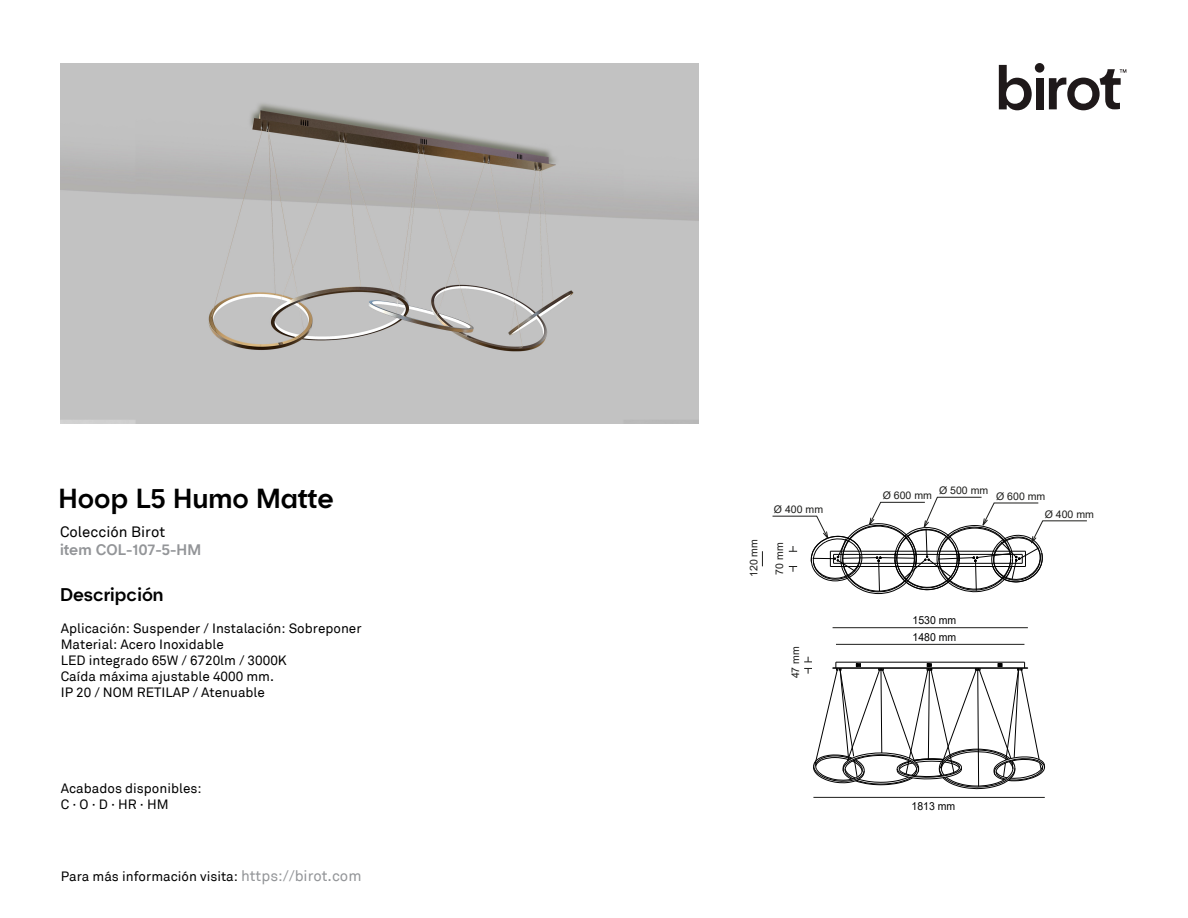
<style>
.page{position:relative;width:1188px;height:918px;background:#fff}
.page>*{position:absolute;margin:0;border:0;box-sizing:border-box;transform-origin:0 0}
.t1{font:500 27px "Hotel";color:#000}
.t2{font:500 18px "Hotel";color:#000}
.t3{font:500 15px "Hotel";color:#939598}
.t4{font:15px "Akkurat";color:#000}
.t5{font:13.5px/16.2px "Akkurat";color:#000}
.t6{font:10.95px "Arial";color:#000;scale:.95 1}
.t7{font:10.5px "Arial";color:#1d1d1b}
.s1{font-size:15px;color:#939598}
</style>
<div class="page">
<svg style="left:999px;top:65px;width:33px;height:45px"></svg>
<div style="left:1036px;top:78px;width:8px;height:31px;background:#1f191a"></div>
<div style="left:1035px;top:63px;width:9px;height:10px;background:#1f191a;border-radius:50%"></div>
<svg style="left:1049px;top:69px;width:77px;height:41px"></svg>
<hr style="left:813px;top:797px;width:232px;height:1px;background:#1d1d1b">
<svg style="left:762px;top:551px;width:1px;height:15px"></svg>
<svg style="left:804px;top:657px;width:241px;height:132px"></svg>
<hr style="left:833px;top:627px;width:195px;height:1px;background:#1d1d1b">
<hr style="left:836px;top:644px;width:188px;height:1px;background:#1d1d1b">
<svg style="left:772px;top:497px;width:315px;height:97px"></svg>
<img style="left:61px;top:63px;width:637px;height:360px">
<h1 class="t1" style="left:59px;top:482px;width:277px">Hoop L5 Humo Matte</h1>
<p class="t4" style="left:60px;top:523px;width:107px">Colección Birot</p>
<p class="t3" style="left:60px;top:540px;width:142px">item COL-107-5-HM</p>
<h2 class="t2" style="left:60px;top:583px;width:105px">Descripción</h2>
<p class="t5" style="left:61px;top:620px;width:302px">Aplicación: Suspender / Instalación: Sobreponer Material: Acero Inoxidable<br>LED integrado 65W / 6720lm / 3000K<br>Caída máxima ajustable 4000 mm.<br>IP 20 / NOM RETILAP / Atenuable</p>
<p class="t5" style="left:61px;top:780px;width:142px">Acabados disponibles:<br>C · O · D · HR · HM</p>
<p class="t5" style="left:61px;top:868px;width:302px">Para más información visita: <span class="s1">https://birot.com</span></p>
<p class="t7" style="left:774px;top:503px;width:51px">Ø 400 mm</p>
<p class="t7" style="left:747px;top:577px;width:39px;rotate:-90deg">120 mm</p>
<p class="t7" style="left:772px;top:575px;width:34px;rotate:-90deg">70 mm</p>
<p class="t7" style="left:788px;top:678px;width:34px;rotate:-90deg">47 mm</p>
<p class="t7" style="left:883px;top:488px;width:51px">Ø 600 mm</p>
<p class="t7" style="left:939px;top:483px;width:51px">Ø 500 mm</p>
<p class="t7" style="left:996px;top:489px;width:51px">Ø 600 mm</p>
<p class="t7" style="left:1045px;top:507px;width:51px">Ø 400 mm</p>
<p class="t6" style="left:913px;top:612px;width:48px">1530 mm</p>
<p class="t6" style="left:913px;top:630px;width:48px">1480 mm</p>
<p class="t6" style="left:912px;top:798px;width:48px">1813 mm</p>
</div>
